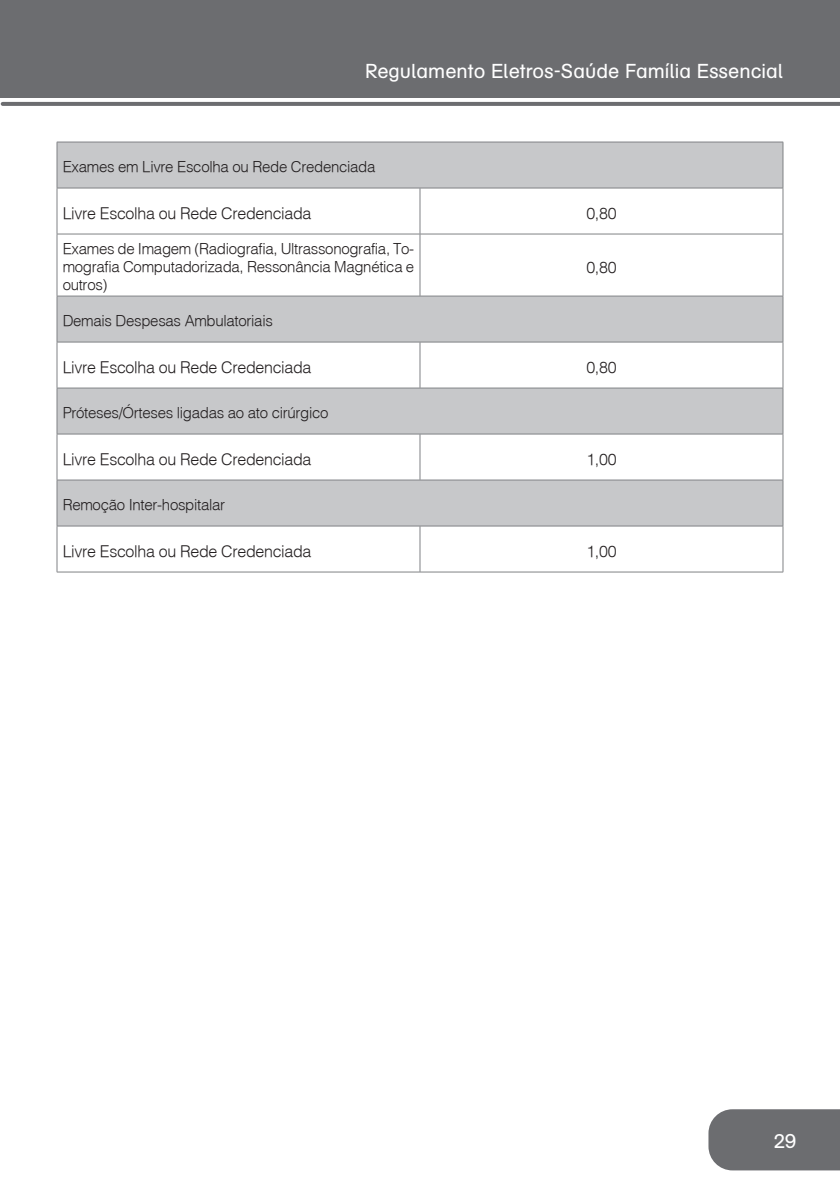
<style>
.page{position:relative;width:840px;height:1191px;background:#fff}
.page>*{position:absolute;margin:0;border:0;box-sizing:border-box;transform-origin:0 0}
.t1{font:20px "AG Schoolbook";color:#fff}
.t2{font:20px "AG Schoolbook Regular A";color:#fff}
.capítulo{font:300 16px "Helvetica";letter-spacing:-.02em;color:#231f20}
.capítulo-2{font:300 15px/18px "Helvetica";letter-spacing:-.02em;color:#231f20;text-align:justify}
</style>
<div class="page">
<div style="left:708px;top:1109px;width:131px;height:61px;background:#6c6d70"></div>
<svg style="left:3px;top:102px;width:836px;height:4px;background:#6f7073"></svg>
<div style="left:0;top:0;width:839px;height:98px;background:#6c6d70"></div>
<div style="left:58px;top:143px;width:724px;height:45px;background:#c7c8ca"></div>
<svg style="left:58px;top:189px;width:724px;height:382px"></svg>
<svg style="left:58px;top:235px;width:724px;height:61px"></svg>
<hr style="left:57px;top:142px;width:363px;height:1px;background:#808285">
<hr style="left:57px;top:142px;width:1px;height:46px;background:#808285">
<hr style="left:420px;top:142px;width:362px;height:1px;background:#808285">
<hr style="left:57px;top:188px;width:363px;height:1px;background:#808285">
<hr style="left:57px;top:188px;width:1px;height:46px;background:#808285">
<hr style="left:57px;top:234px;width:363px;height:1px;background:#808285">
<hr style="left:57px;top:234px;width:1px;height:62px;background:#808285">
<hr style="left:57px;top:296px;width:363px;height:1px;background:#808285">
<hr style="left:57px;top:296px;width:1px;height:46px;background:#808285">
<hr style="left:57px;top:342px;width:363px;height:1px;background:#808285">
<hr style="left:57px;top:342px;width:1px;height:46px;background:#808285">
<hr style="left:57px;top:388px;width:363px;height:1px;background:#808285">
<hr style="left:57px;top:388px;width:1px;height:46px;background:#808285">
<hr style="left:57px;top:434px;width:363px;height:1px;background:#808285">
<hr style="left:57px;top:434px;width:1px;height:46px;background:#808285">
<hr style="left:57px;top:480px;width:363px;height:1px;background:#808285">
<hr style="left:57px;top:480px;width:1px;height:46px;background:#808285">
<hr style="left:57px;top:526px;width:363px;height:1px;background:#808285">
<hr style="left:57px;top:526px;width:1px;height:46px;background:#808285">
<hr style="left:57px;top:571px;width:363px;height:1px;background:#808285">
<hr style="left:782px;top:142px;width:1px;height:46px;background:#808285">
<hr style="left:420px;top:188px;width:362px;height:1px;background:#808285">
<hr style="left:419px;top:188px;width:1px;height:46px;background:#808285">
<hr style="left:782px;top:188px;width:1px;height:46px;background:#808285">
<hr style="left:420px;top:234px;width:362px;height:1px;background:#808285">
<hr style="left:419px;top:234px;width:1px;height:62px;background:#808285">
<hr style="left:782px;top:234px;width:1px;height:62px;background:#808285">
<hr style="left:420px;top:296px;width:362px;height:1px;background:#808285">
<hr style="left:782px;top:296px;width:1px;height:46px;background:#808285">
<hr style="left:420px;top:342px;width:362px;height:1px;background:#808285">
<hr style="left:419px;top:342px;width:1px;height:46px;background:#808285">
<hr style="left:782px;top:342px;width:1px;height:46px;background:#808285">
<hr style="left:420px;top:388px;width:362px;height:1px;background:#808285">
<hr style="left:782px;top:388px;width:1px;height:46px;background:#808285">
<hr style="left:420px;top:434px;width:362px;height:1px;background:#808285">
<hr style="left:419px;top:434px;width:1px;height:46px;background:#808285">
<hr style="left:782px;top:434px;width:1px;height:46px;background:#808285">
<hr style="left:420px;top:480px;width:362px;height:1px;background:#808285">
<hr style="left:782px;top:480px;width:1px;height:46px;background:#808285">
<hr style="left:420px;top:526px;width:362px;height:1px;background:#808285">
<hr style="left:419px;top:526px;width:1px;height:46px;background:#808285">
<hr style="left:782px;top:526px;width:1px;height:46px;background:#808285">
<hr style="left:420px;top:571px;width:362px;height:1px;background:#808285">
<h1 class="t1" style="left:365px;top:60px;width:419px">Regulamento Eletros-Saúde Família Essencial</h1>
<p class="capítulo-2" style="left:63px;top:158px;width:314px">Exames em Livre Escolha ou Rede Credenciada</p>
<p class="capítulo" style="left:63px;top:203px;width:250px">Livre Escolha ou Rede Credenciada</p>
<p class="capítulo" style="left:586px;top:203px;width:32px">0,80</p>
<p class="capítulo-2" style="left:63px;top:240px;width:353px">Exames de Imagem (Radiografia, Ultrassonografia, To&shy;mografia Computadorizada, Ressonância Magnética e outros)</p>
<p class="capítulo" style="left:586px;top:257px;width:32px">0,80</p>
<p class="capítulo-2" style="left:63px;top:312px;width:211px">Demais Despesas Ambulatoriais</p>
<p class="capítulo" style="left:63px;top:357px;width:250px">Livre Escolha ou Rede Credenciada</p>
<p class="capítulo" style="left:586px;top:357px;width:32px">0,80</p>
<p class="capítulo-2" style="left:63px;top:403px;width:267px">Próteses/Órteses ligadas ao ato cirúrgico</p>
<p class="capítulo" style="left:63px;top:449px;width:250px">Livre Escolha ou Rede Credenciada</p>
<p class="capítulo" style="left:586px;top:449px;width:32px">1,00</p>
<p class="capítulo-2" style="left:63px;top:495px;width:164px">Remoção Inter-hospitalar</p>
<p class="capítulo" style="left:63px;top:541px;width:250px">Livre Escolha ou Rede Credenciada</p>
<p class="capítulo" style="left:586px;top:541px;width:32px">1,00</p>
<h1 class="t2" style="left:773px;top:1129px;width:24px">29</h1>
</div>
